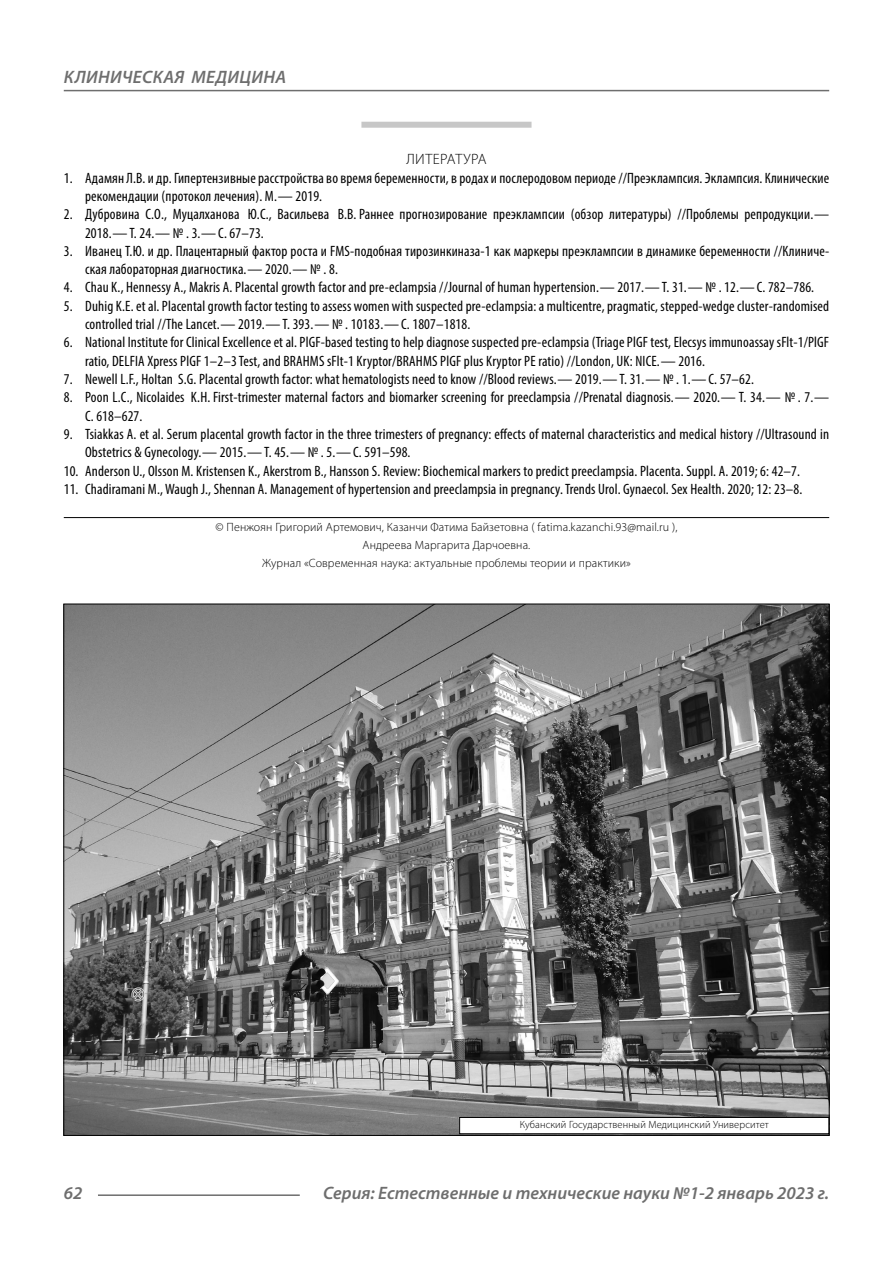
<style>
.page{position:relative;width:893px;height:1263px;background:#fff}
.page>*{position:absolute;margin:0;border:0;box-sizing:border-box;transform-origin:0 0}
.t1{font:italic 600 18px "Myriad Pro";color:#6e6e6e}
.t2{font:condensed 15px/18.3px "Myriad Pro";letter-spacing:.01em;color:#000}
.Literature{font:300 15px "Myriad Pro";letter-spacing:.03em;color:#000}
.Copy{font:300 12px/18.3px "Myriad Pro";letter-spacing:.01em;color:#000;text-align:center}
.Author-doc{font:300 10.5px "Myriad Pro";letter-spacing:.01em;color:#000}
</style>
<div class="page">
<div style="left:361px;top:122px;width:170px;height:6px;background:#c7c7c7"></div>
<hr style="left:64px;top:517px;width:765px;height:1px;background:#000">
<img style="left:65px;top:606px;width:763px;height:528px">
<div style="left:460px;top:1117px;width:369px;height:17px;background:#fff"></div>
<div style="left:459px;top:1117px;width:370px;height:17px;border:1px solid #000"></div>
<hr style="left:98px;top:1194px;width:202px;height:2px;background:#6e6e6e">
<hr style="left:64px;top:90px;width:765px;height:1px;background:#6e6e6e">
<p class="t1" style="left:64px;top:66px;width:24px">Клини</p>
<p class="t1" style="left:122px;top:66px;width:23px">ческая</p>
<p class="t1" style="left:191px;top:66px;width:13px">медицина</p>
<p class="Literature" style="left:406px;top:150px;width:82px">ЛИТЕРАТУРА</p>
<p class="t2" style="left:85px;top:168px;width:746px;text-indent:-21px">1. Адамян Л.В. и др. Гипертензивные расстройства во время беременности, в родах и послеродовом периоде //Преэклампсия. Эклампсия. Клинические рекомендации (протокол лечения). М.— 2019.</p>
<p class="t2" style="left:85px;top:205px;width:746px;text-indent:-21px">2. Дубровина С.О., Муцалханова Ю.С., Васильева В.В. Раннее прогнозирование преэклампсии (обзор литературы) //Проблемы репродукции.—<br>2018.—Т. 24.— № . 3.—С. 67–73.</p>
<p class="t2" style="left:85px;top:242px;width:746px;text-indent:-21px">3. Иванец Т.Ю. и др. Плацентарный фактор роста и FMS-подобная тирозинкиназа‑1 как маркеры преэклампсии в динамике беременности //Клиниче&shy;ская лабораторная диагностика.— 2020.— № . 8.</p>
<p class="t2" style="left:64px;top:278px;width:752px">4. Chau K., Hennessy A., Makris A. Placental growth factor and pre-eclampsia //Journal of human hypertension.— 2017.—Т. 31.— № . 12.—С. 782–786.</p>
<p class="t2" style="left:85px;top:296px;width:746px;text-indent:-21px">5. Duhig K.E. et al. Placental growth factor testing to assess women with suspected pre-eclampsia: a multicentre, pragmatic, stepped-wedge cluster-randomised controlled trial //The Lancet.— 2019.—Т. 393.— № . 10183.—С. 1807–1818.</p>
<p class="t2" style="left:85px;top:333px;width:746px;text-indent:-21px">6. National Institute for Clinical Excellence et al. PlGF-based testing to help diagnose suspected pre-eclampsia (Triage PlGF test, Elecsys immunoassay sFlt‑1/PlGF ratio, DELFIA Xpress PlGF 1–2–3 Test, and BRAHMS sFlt‑1 Kryptor/BRAHMS PlGF plus Kryptor PE ratio) //London, UK: NICE.— 2016.</p>
<p class="t2" style="left:64px;top:370px;width:692px">7. Newell L.F., Holtan S.G. Placental growth factor: what hematologists need to know //Blood reviews.— 2019.—Т. 31.— № . 1.—С. 57–62.</p>
<p class="t2" style="left:85px;top:388px;width:746px;text-indent:-21px">8. Poon L.C., Nicolaides K.H. First‐trimester maternal factors and biomarker screening for preeclampsia //Prenatal diagnosis.— 2020.— Т. 34.— № . 7.—<br>С. 618–627.</p>
<p class="t2" style="left:85px;top:425px;width:746px;text-indent:-21px">9. Tsiakkas A. et al. Serum placental growth factor in the three trimesters of pregnancy: effects of maternal characteristics and medical history //Ultrasound in<br>Obstetrics &amp; Gynecology.— 2015.—Т. 45.— № . 5.—С. 591–598.</p>
<p class="t2" style="left:64px;top:461px;width:738px">10. Anderson U., Olsson M. Kristensen K., Akerstrom В., Hansson S. Review: Biochemical markers to predict preeclampsia. Placenta. Suppl. A. 2019; 6: 42–7.</p>
<p class="t2" style="left:64px;top:480px;width:740px">11. Chadiramani M., Waugh J., Shennan A. Management of hypertension and preeclampsia in pregnancy. Trends Urol. Gynaecol. Sex Health. 2020; 12: 23–8.</p>
<p class="Copy" style="left:216px;top:517px;width:463px">© Пенжоян Григорий Артемович, Казанчи Фатима Байзетовна ( fatima.kazanchi.93@mail.ru ),<br>Андреева Маргарита Дарчоевна.<br>Журнал «Современная наука: актуальные проблемы теории и практики»</p>
<p class="Author-doc" style="left:520px;top:1118px;width:251px">Кубанский Государственный Медицинский Университет</p>
<p class="t1" style="left:64px;top:1182px;width:20px">62</p>
<p class="t1" style="left:323px;top:1182px;width:508px">Серия: Естественные и технические науки №1-2 январь 2023 г.</p>
</div>
